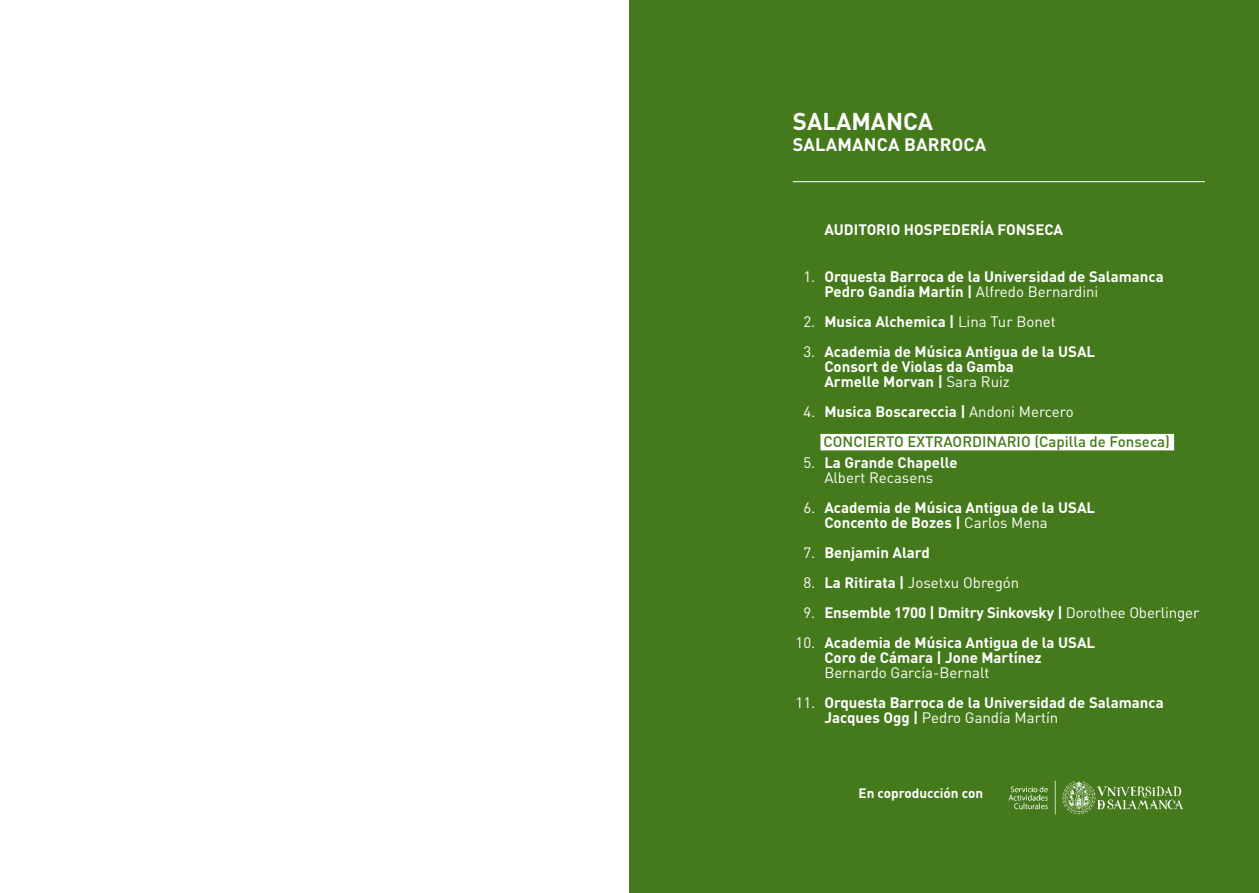
<style>
.page{position:relative;width:1259px;height:893px;background:#fff}
.page>*{position:absolute;margin:0;border:0;box-sizing:border-box;transform-origin:0 0}
.t1{font:700 24px "DIN";color:#fff}
.t2{font:700 18px "DIN";letter-spacing:.01em;color:#fff}
.t3{font:700 15px/15px "DIN";color:#fff}
.t4{font:15px/15px "DIN";color:#fff;text-align:center}
.t5{font:500 15px/30px "DIN";color:#457a1c}
.t6{font:700 13.5px "DIN";color:#fff}
.s1{font-weight:400}
.s2{font-weight:400;color:#fff}
.s3{font-weight:700;color:#fff}
.s4{font-weight:700}
</style>
<div class="page">
<div style="left:629px;top:0;width:630px;height:893px;background:#457a1c"></div>
<hr style="left:793px;top:181px;width:412px;height:1px;background:#fff">
<div style="left:820px;top:434px;width:354px;height:16px;background:#fff"></div>
<img style="left:1008px;top:780px;width:175px;height:34px">
<h1 class="t1" style="left:793px;top:105px;width:142px">SALAMANCA</h1>
<p class="t2" style="left:793px;top:133px;width:195px">SALAMANCA BARROCA</p>
<p class="t3" style="left:824px;top:222px;width:240px">AUDITORIO HOSPEDERÍA FONSECA</p>
<p class="t3" style="left:824px;top:269px;width:341px;text-indent:-21px"><span class="s1">1.</span> Orquesta Barroca de la Universidad de Salamanca<br>Pedro Gandía Martín | <span class="s1">Alfredo Bernardini</span></p>
<p class="t3" style="left:803px;top:314px;width:254px"><span class="s1">2.</span> Musica Alchemica | <span class="s1">Lina Tur Bonet</span></p>
<p class="t3" style="left:824px;top:344px;width:272px;text-indent:-21px"><span class="s1">3.</span> Academia de Música Antigua de la USAL<br>Consort de Violas da Gamba<br>Armelle Morvan | <span class="s1">Sara Ruiz</span></p>
<p class="t5" style="left:823px;top:396px;width:348px;text-indent:-20px"><span class="s2">4.</span> <span class="s3">Musica Boscareccia |</span> <span class="s2">Andoni Mercero<br></span>CONCIERTO EXTRAORDINARIO (Capilla de Fonseca)</p>
<p class="t4" style="left:803px;top:455px;width:156px">5. <span class="s4">La Grande Chapelle<br></span>Albert Recasens</p>
<p class="t3" style="left:824px;top:499px;width:272px;text-indent:-21px"><span class="s1">6.</span> Academia de Música Antigua de la USAL<br>Concento de Bozes | <span class="s1">Carlos Mena</span></p>
<p class="t3" style="left:803px;top:544px;width:128px"><span class="s1">7.</span> Benjamin Alard</p>
<p class="t4" style="left:803px;top:575px;width:217px">8. <span class="s4">La Ritirata |</span> Josetxu Obregón</p>
<p class="t3" style="left:803px;top:604px;width:397px"><span class="s1">9.</span> Ensemble 1700 | Dmitry Sinkovsky | <span class="s1">Dorothee Oberlinger</span></p>
<p class="t3" style="left:824px;top:634px;width:272px;text-indent:-29px"><span class="s1">10.</span> Academia de Música Antigua de la USAL<br>Coro de Cámara | Jone Martínez</p>
<p class="t4" style="left:824px;top:665px;width:167px">Bernardo García-Bernalt</p>
<p class="t3" style="left:824px;top:694px;width:341px;text-indent:-29px"><span class="s1">11.</span> Orquesta Barroca de la Universidad de Salamanca<br>Jacques Ogg | <span class="s1">Pedro Gandía Martín</span></p>
<p class="t6" style="left:858px;top:784px;width:126px">En coproducción con</p>
</div>
